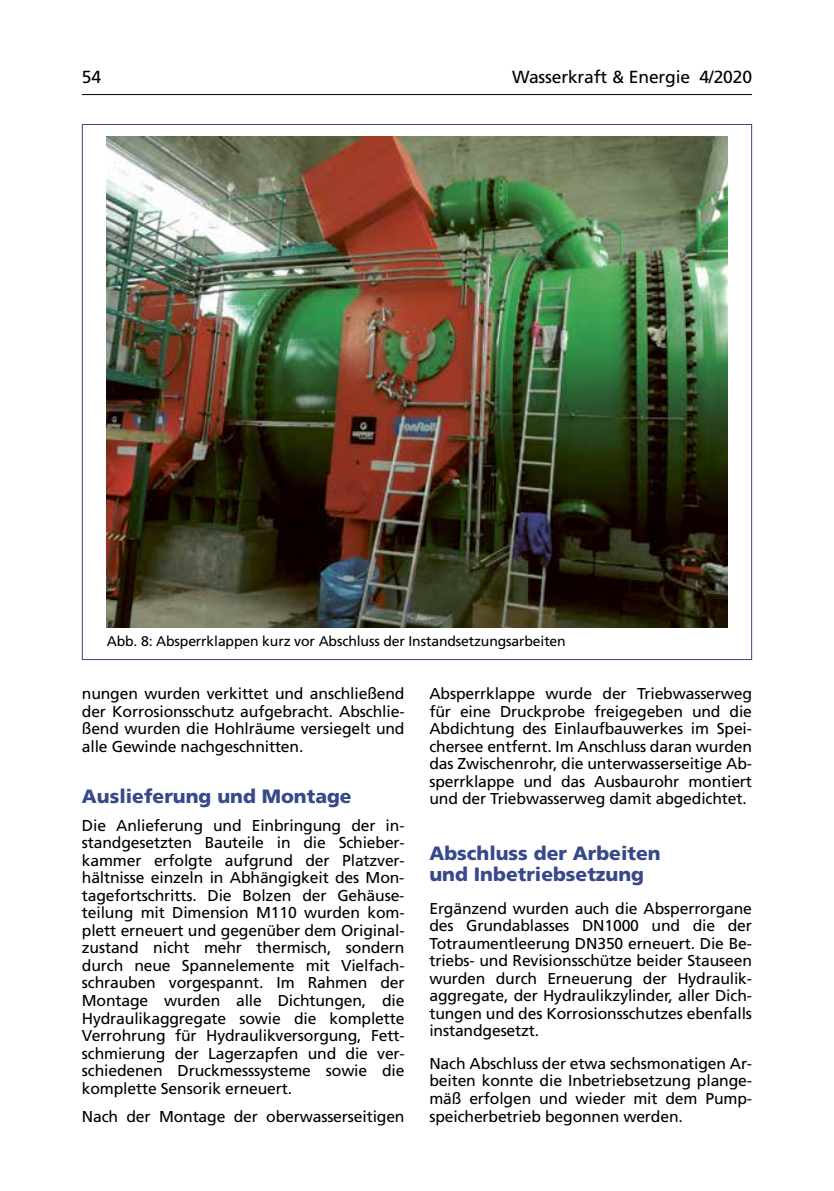
<style>
.page{position:relative;width:834px;height:1191px;background:#fff}
.page>*{position:absolute;margin:0;border:0;box-sizing:border-box;transform-origin:0 0}
.t1{font:900 19.25px/21px "Frutiger LT Std";color:#37498b}
.t2{font:17.5px "Frutiger LT Std";letter-spacing:-.01em;color:#000}
.t3{font:15.75px/17.5px "Frutiger LT Std";letter-spacing:-.01em;color:#000;text-align:justify}
.t4{font:14px "Frutiger LT Std";letter-spacing:-.01em;color:#000}
</style>
<div class="page">
<hr style="left:82px;top:94px;width:670px;height:1px;background:#000">
<img style="left:107px;top:136px;width:620px;height:492px">
<p class="t2" style="left:82px;top:66px;width:21px">54</p>
<p class="t2" style="left:512px;top:66px;width:241px">Wasserkraft &amp; Energie 4/2020</p>
<p class="t4" style="left:107px;top:632px;width:460px">Abb. 8: Absperrklappen kurz vor Abschluss der Instandsetzungsarbeiten</p>
<p class="t3" style="left:82px;top:685px;width:324px">nungen wurden verkittet und anschließend der Korrosionsschutz aufgebracht. Abschlie&shy;ßend wurden die Hohlräume versiegelt und alle Gewinde nachgeschnitten.</p>
<p class="t1" style="left:82px;top:785px;width:271px">Auslieferung und Montage</p>
<p class="t3" style="left:82px;top:816px;width:324px">Die Anlieferung und Einbringung der in&shy;standgesetzten Bauteile in die Schieber&shy;kammer erfolgte aufgrund der Platzver&shy;hältnisse einzeln in Abhängigkeit des Mon&shy;tagefortschritts. Die Bolzen der Gehäuse&shy;teilung mit Dimension M110 wurden kom&shy;plett erneuert und gegenüber dem Original&shy;zustand nicht mehr thermisch, sondern durch neue Spannelemente mit Vielfach&shy;schrauben vorgespannt. Im Rahmen der Montage wurden alle Dichtungen, die Hydraulikaggregate sowie die komplette Verrohrung für Hydraulikversorgung, Fett&shy;schmierung der Lagerzapfen und die ver&shy;schiedenen Druckmesssysteme sowie die komplette Sensorik erneuert.</p>
<p class="t3" style="left:82px;top:1107px;width:324px">Nach der Montage der oberwasserseitigen</p>
<p class="t3" style="left:429px;top:685px;width:324px">Absperrklappe wurde der Triebwasserweg für eine Druckprobe freigegeben und die Abdichtung des Einlaufbauwerkes im Spei&shy;chersee entfernt. Im Anschluss daran wurden das Zwischenrohr, die unterwasserseitige Ab&shy;sperrklappe und das Ausbaurohr montiert und der Triebwasserweg damit abgedichtet.</p>
<p class="t1" style="left:429px;top:843px;width:233px">Abschluss der Arbeiten und Inbetriebsetzung</p>
<p class="t3" style="left:429px;top:899px;width:324px">Ergänzend wurden auch die Absperrorgane des Grundablasses DN1000 und die der Totraumentleerung DN350 erneuert. Die Be&shy;triebs- und Revisionsschütze beider Stauseen wurden durch Erneuerung der Hydraulik&shy;aggregate, der Hydraulikzylinder, aller Dich&shy;tungen und des Korrosionsschutzes ebenfalls instandgesetzt.</p>
<p class="t3" style="left:429px;top:1054px;width:324px">Nach Abschluss der etwa sechsmonatigen Ar&shy;beiten konnte die Inbetriebsetzung plange&shy;mäß erfolgen und wieder mit dem Pump&shy;speicherbetrieb begonnen werden.</p>
</div>
